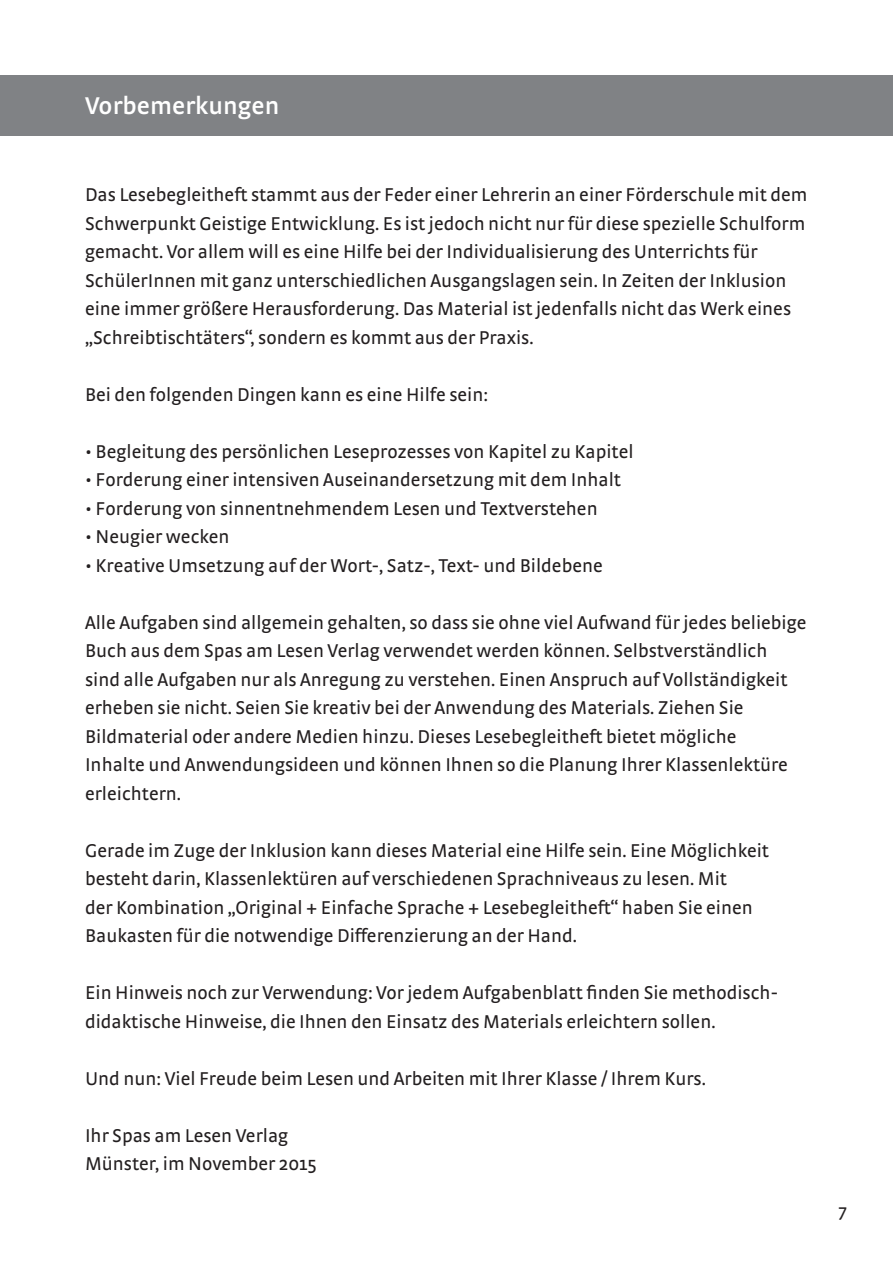
<style>
.page{position:relative;width:893px;height:1263px;background:#fff}
.page>*{position:absolute;margin:0;border:0;box-sizing:border-box;transform-origin:0 0}
.t1{font:600 25.5px "Strada OT";color:#fff}
.t2{font:19.5px/28.5px "Strada OT";color:#231f20}
.t3{font:18.6px "Strada OT";color:#231f20}
</style>
<div class="page">
<div style="left:0;top:75px;width:893px;height:61px;background:#808285"></div>
<h1 class="t1" style="left:85px;top:91px;width:196px">Vorbemerkungen</h1>
<p class="t2" style="left:85px;top:180px;width:724px">Das Lesebegleitheft stammt aus der Feder einer Lehrerin an einer Förderschule mit dem Schwerpunkt Geistige Entwicklung. Es ist jedoch nicht nur für diese spezielle Schulform gemacht. Vor allem will es eine Hilfe bei der Individualisierung des Unterrichts für SchülerInnen mit ganz unterschiedlichen Ausgangslagen sein. In Zeiten der Inklusion eine immer größere Herausforderung. Das Material ist jedenfalls nicht das Werk eines „Schreibtischtäters“, sondern es kommt aus der Praxis.</p>
<p class="t2" style="left:85px;top:380px;width:405px">Bei den folgenden Dingen kann es eine Hilfe sein:</p>
<p class="t2" style="left:85px;top:437px;width:550px">• Begleitung des persönlichen Leseprozesses von Kapitel zu Kapitel</p>
<p class="t2" style="left:85px;top:465px;width:537px">• Forderung einer intensiven Auseinandersetzung mit dem Inhalt</p>
<p class="t2" style="left:85px;top:494px;width:514px">• Forderung von sinnentnehmendem Lesen und Textverstehen</p>
<p class="t2" style="left:85px;top:522px;width:146px">• Neugier wecken</p>
<p class="t2" style="left:85px;top:551px;width:519px">• Kreative Umsetzung auf der Wort-, Satz-, Text- und Bildebene</p>
<p class="t2" style="left:85px;top:608px;width:723px">Alle Aufgaben sind allgemein gehalten, so dass sie ohne viel Aufwand für jedes beliebige Buch aus dem Spas am Lesen Verlag verwendet werden können. Selbstverständlich sind alle Aufgaben nur als Anregung zu verstehen. Einen Anspruch auf Vollständigkeit erheben sie nicht. Seien Sie kreativ bei der Anwendung des Materials. Ziehen Sie Bildmaterial oder andere Medien hinzu. Dieses Lesebegleitheft bietet mögliche<br>Inhalte und Anwendungsideen und können Ihnen so die Planung Ihrer Klassenlektüre erleichtern.</p>
<p class="t2" style="left:85px;top:836px;width:685px">Gerade im Zuge der Inklusion kann dieses Material eine Hilfe sein. Eine Möglichkeit besteht darin, Klassenlektüren auf verschiedenen Sprachniveaus zu lesen. Mit<br>der Kombination „Original + Einfache Sprache + Lesebegleitheft“ haben Sie einen Baukasten für die notwendige Differenzierung an der Hand.</p>
<p class="t2" style="left:85px;top:979px;width:694px">Ein Hinweis noch zur Verwendung: Vor jedem Aufgabenblatt finden Sie methodisch&shy;didaktische Hinweise, die Ihnen den Einsatz des Materials erleichtern sollen.</p>
<p class="t2" style="left:85px;top:1064px;width:622px">Und nun: Viel Freude beim Lesen und Arbeiten mit Ihrer Klasse / Ihrem Kurs.</p>
<p class="t2" style="left:85px;top:1121px;width:233px">Ihr Spas am Lesen Verlag<br>Münster, im November 2015</p>
<p class="t3" style="left:839px;top:1200px;width:10px">7</p>
</div>
